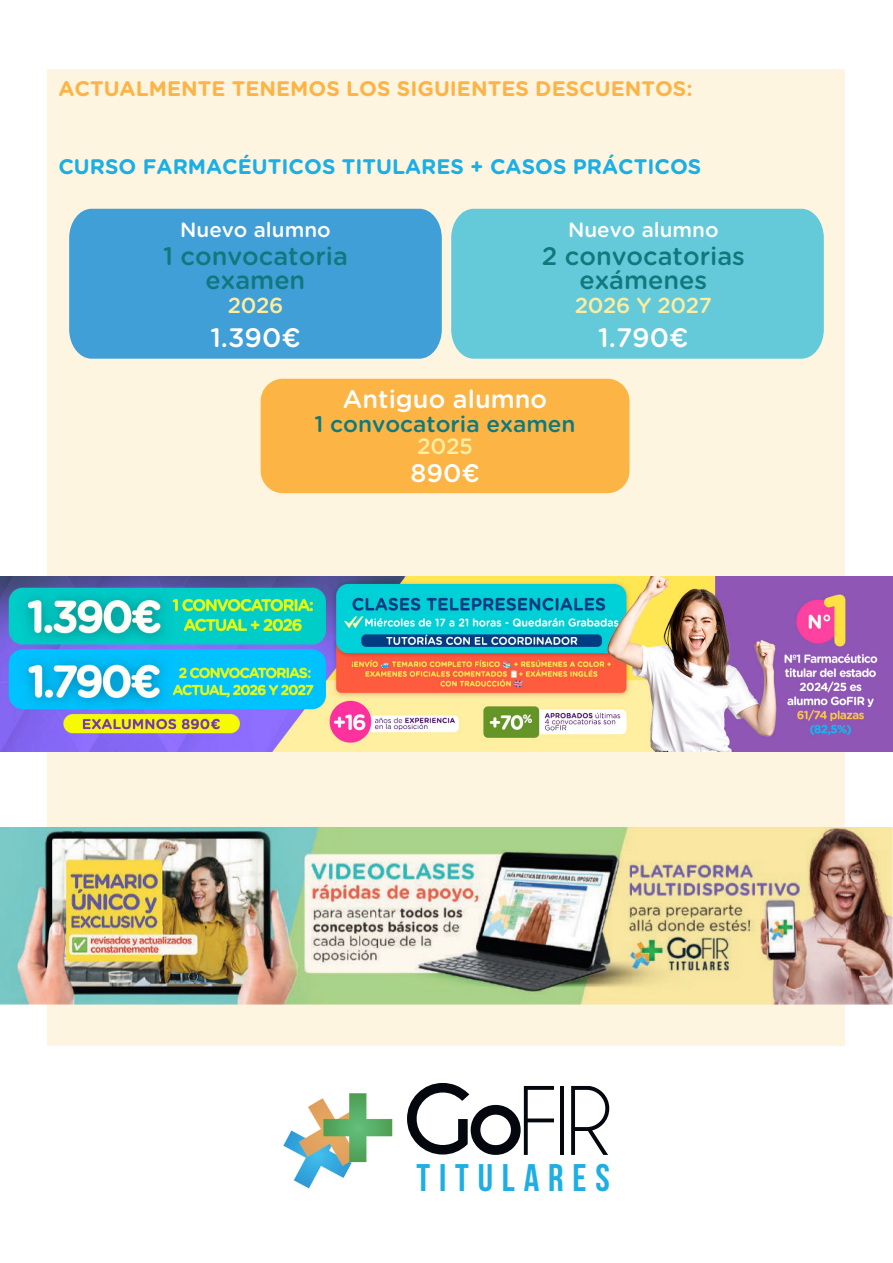
<style>
.page{position:relative;width:893px;height:1263px;background:#fff}
.page>*{position:absolute;margin:0;border:0;box-sizing:border-box;transform-origin:0 0}
.t1{font:700 38.4px "Bebas Neue";letter-spacing:.23em;color:#1faee4}
.t2{font:500 26.7px "Gotham Rounded";color:#fff}
.t3{font:500 25.35px/24px "Gotham Rounded";color:#0f797d;text-align:center}
.t4{font:500 25.35px "Gotham Rounded";color:#fff}
.t5{font:500 22.65px "Gotham Rounded";color:#0f797d}
.t6{font:500 22.05px "Gotham Rounded";color:#fceda0}
.t7{font:500 21.75px "Gotham Rounded";letter-spacing:-.015em;color:#fceda0}
.t8{font:700 21px "Gotham Rounded";color:#fcb447}
.t9{font:700 21px "Gotham Rounded";color:#1aafe5}
.t10{font:500 20.7px "Gotham Rounded";color:#fff}
</style>
<div class="page">
<div style="left:48px;top:69px;width:797px;height:976px;background:#fef5e0"></div>
<img style="left:0;top:827px;width:893px;height:177px">
<div style="left:261px;top:379px;width:368px;height:114px;background:#fcb445;border-radius:22px"></div>
<div style="left:451px;top:209px;width:373px;height:150px;background:#64cada"></div>
<div style="left:69px;top:209px;width:373px;height:150px;background:#419fd7"></div>
<hr style="left:560px;top:1086px;width:4px;height:69px;background:#04080e">
<svg style="left:571px;top:1086px;width:38px;height:69px"></svg>
<svg style="left:407px;top:1083px;width:147px;height:72px"></svg>
<svg style="left:283px;top:1093px;width:109px;height:95px"></svg>
<img style="left:0;top:576px;width:893px;height:175px">
<p class="t8" style="left:58px;top:73px;width:636px">ACTUALMENTE TENEMOS LOS SIGUIENTES DESCUENTOS:</p>
<p class="t9" style="left:58px;top:151px;width:644px">CURSO FARMACÉUTICOS TITULARES + CASOS PRÁCTICOS</p>
<p class="t10" style="left:180px;top:215px;width:152px">Nuevo alumno</p>
<p class="t10" style="left:568px;top:215px;width:152px">Nuevo alumno</p>
<p class="t3" style="left:163px;top:243px;width:186px">1 convocatoria examen</p>
<p class="t7" style="left:228px;top:290px;width:57px">2026</p>
<p class="t3" style="left:542px;top:243px;width:205px">2 convocatorias exámenes</p>
<p class="t7" style="left:575px;top:290px;width:139px">2026 Y 2027</p>
<p class="t2" style="left:210px;top:318px;width:92px">1.390€</p>
<p class="t2" style="left:598px;top:318px;width:92px">1.790€</p>
<p class="t4" style="left:343px;top:381px;width:206px">Antiguo alumno</p>
<p class="t5" style="left:315px;top:408px;width:263px">1 convocatoria examen</p>
<p class="t6" style="left:417px;top:431px;width:57px">2025</p>
<p class="t4" style="left:410px;top:455px;width:71px">890€</p>
<h1 class="t1" style="left:417px;top:1157px;width:195px">TITULARES</h1>
</div>
